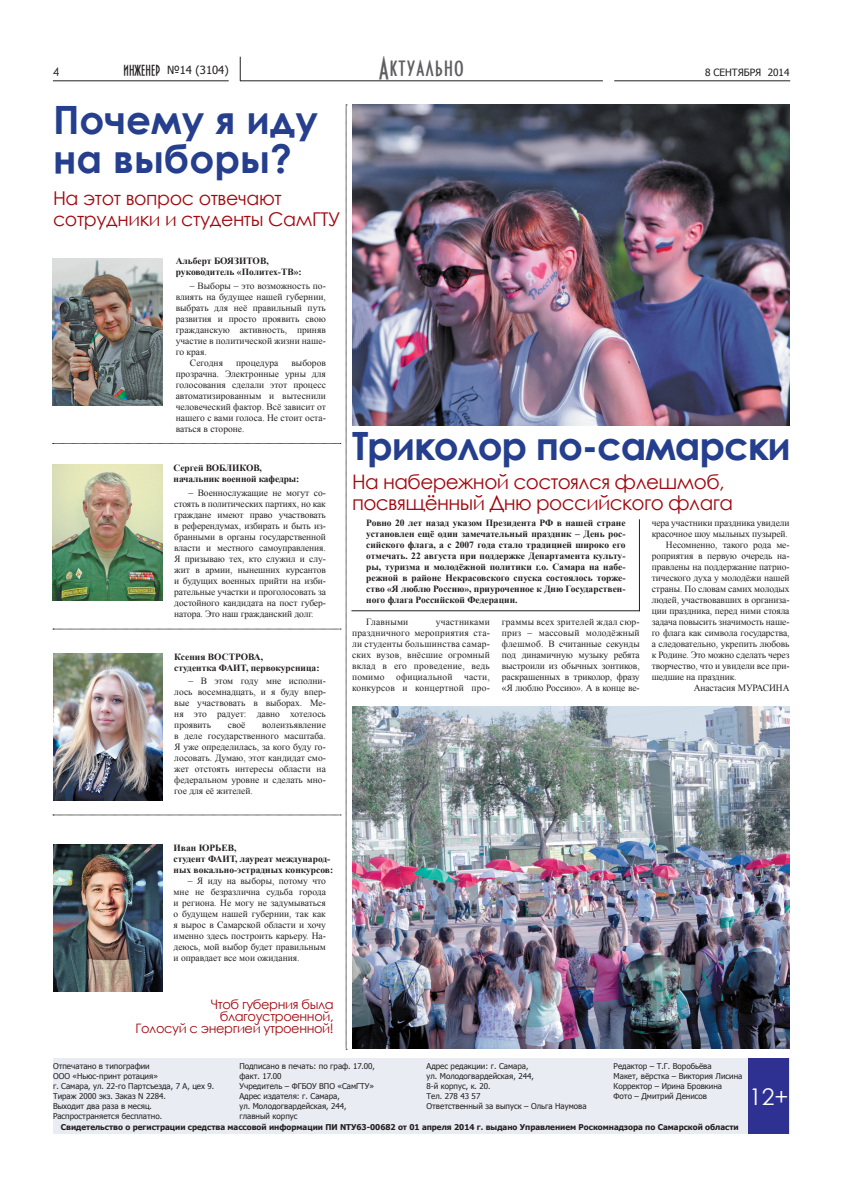
<style>
.page{position:relative;width:842px;height:1191px;background:#fff}
.page>*{position:absolute;margin:0;border:0;box-sizing:border-box;transform-origin:0 0}
.t1{font:700 39px "Century Gothic";letter-spacing:-.03em;color:#253f8e}
.t2{font:700 39px/39px "Century Gothic";color:#253f8e}
.t3{font:23px "Century Gothic";color:#fff}
.t4{font:20.2px "Bankir Retro";color:#5f5f62}
.t5{font:20px/21px "Century Gothic";letter-spacing:-.03em;color:#a1080f}
.t6{font:19px/21px "Century Gothic";letter-spacing:-.02em;color:#a1080f}
.t7{font:13px/12px "Century Gothic";letter-spacing:-.03em;color:#a1080f;text-align:right}
.t8{font:12px "Century Gothic";color:#231f20}
.t9{font:11.2px "Tahoma";color:#231f20}
.t10{font:10px "Tahoma";color:#231f20}
.t11{font:9.5px/11px "Times New Roman";letter-spacing:-.01em;color:#231f20;text-align:justify}
.t12{font:700 9.5px/11px "Times New Roman";color:#231f20}
.t13{font:9.5px "Times New Roman";letter-spacing:.02em;color:#231f20}
.t14{font:8px/10px "Tahoma";color:#231f20}
.t15{font:700 8px "Tahoma";color:#231f20}
.s1{font-family:"Bankir Retro";font-size:10px}
</style>
<div class="page">
<svg style="left:240px;top:57px;width:1px;height:24px"></svg>
<hr style="left:240px;top:81px;width:363px;height:1px;background:#231f20">
<hr style="left:53px;top:81px;width:176px;height:1px;background:#231f20">
<hr style="left:614px;top:81px;width:176px;height:1px;background:#231f20">
<div style="left:53px;top:1058px;width:736px;height:75px;background:#e9ecf2"></div>
<div style="left:748px;top:1058px;width:41px;height:75px;background:#2e3092"></div>
<img style="left:352px;top:707px;width:437px;height:341px">
<img style="left:352px;top:105px;width:437px;height:320px">
<hr style="left:351px;top:610px;width:289px;height:1px;background:#231f20">
<hr style="left:639px;top:519px;width:1px;height:92px;background:#231f20">
<svg style="left:53px;top:105px;width:294px;height:945px"></svg>
<img style="left:52px;top:464px;width:110px;height:136px">
<img style="left:52px;top:258px;width:110px;height:147px">
<img style="left:53px;top:844px;width:109px;height:147px">
<img style="left:54px;top:653px;width:109px;height:147px">
<p class="t8" style="left:53px;top:63px;width:8px">4</p>
<p class="t9" style="left:124px;top:62px;width:107px"><span class="s1">Инженер</span> №14 (3104)</p>
<h3 class="t4" style="left:379px;top:52px;width:87px">Актуально</h3>
<h1 class="t2" style="left:53px;top:99px;width:266px">Почему я иду на выборы?</h1>
<h3 class="t6" style="left:53px;top:187px;width:289px">На этот вопрос отвечают сотрудники и студенты СамГТУ</h3>
<p class="t10" style="left:705px;top:66px;width:86px">8 сентября 2014</p>
<p class="t12" style="left:176px;top:255px;width:127px">Альберт БОЯЗИТОВ, руководитель «Политех-ТВ»:</p>
<p class="t11" style="left:190px;top:280px;width:137px">– Выборы – это возможность по-</p>
<p class="t11" style="left:176px;top:291px;width:152px">влиять на будущее нашей губернии,</p>
<p class="t11" style="left:176px;top:302px;width:152px">выбрать для неё правильный путь</p>
<p class="t11" style="left:176px;top:313px;width:152px">развития и просто проявить свою</p>
<p class="t11" style="left:176px;top:324px;width:152px">гражданскую активность, приняв</p>
<p class="t11" style="left:176px;top:335px;width:152px">участие в политической жизни наше-</p>
<p class="t11" style="left:176px;top:346px;width:33px">го края.</p>
<p class="t11" style="left:190px;top:357px;width:35px">Сегодня</p>
<p class="t11" style="left:236px;top:357px;width:44px">процедура</p>
<p class="t11" style="left:176px;top:357px;width:152px;text-indent:116px">выборов прозрачна. Электронные урны для голосования сделали этот процесс автоматизированным и вытеснили человеческий фактор. Всё зависит от нашего с вами голоса. Не стоит оста&shy;ваться в стороне.</p>
<p class="t12" style="left:174px;top:462px;width:127px">Сергей ВОБЛИКОВ, начальник военной кафедры:</p>
<p class="t11" style="left:174px;top:487px;width:153px;text-indent:14px">– Военнослужащие не могут со&shy;стоять в политических партиях, но как граждане имеют право участвовать в референдумах, избирать и быть из&shy;бранными в органы государственной власти и местного самоуправления.<br>Я призываю тех, кто служил и слу&shy;жит в армии, нынешних курсантов и будущих военных прийти на изби&shy;рательные участки и проголосовать за достойного кандидата на пост губер&shy;натора. Это наш гражданский долг.</p>
<p class="t12" style="left:174px;top:650px;width:147px">Ксения ВОСТРОВА,<br>студентка ФАИТ, первокурсница:</p>
<p class="t11" style="left:174px;top:675px;width:153px;text-indent:14px">– В этом году мне исполни&shy;лось восемнадцать, и я буду впер&shy;вые участвовать в выборах. Ме&shy;ня это радует: давно хотелось проявить</p>
<p class="t11" style="left:228px;top:719px;width:19px">своё</p>
<p class="t11" style="left:174px;top:719px;width:153px;text-indent:88px">волеизъявление в деле государственного масштаба.<br>Я уже определилась, за кого буду го&shy;лосовать. Думаю, этот кандидат смо&shy;жет отстоять интересы области на федеральном уровне и сделать мно&shy;гое для её жителей.</p>
<h1 class="t1" style="left:352px;top:416px;width:440px">Триколор по-самарски</h1>
<h3 class="t5" style="left:352px;top:470px;width:382px">На набережной состоялся флешмоб, посвящённый Дню российского флага</h3>
<p class="t12" style="left:366px;top:517px;width:261px;text-align:justify">Ровно 20 лет назад указом Президента РФ в нашей стране установлен ещё один замечательный праздник – День рос&shy;сийского флага, а с 2007 года стало традицией широко его отмечать. 22 августа при поддержке Департамента культу&shy;ры, туризма и молодёжной политики г.о. Самара на набе&shy;режной в районе Некрасовского спуска состоялось торже&shy;ство «Я люблю Россию», приуроченное к Дню Государствен&shy;ного флага Российской Федерации.</p>
<p class="t13" style="left:366px;top:615px;width:44px">Главными</p>
<p class="t11" style="left:352px;top:616px;width:139px;text-indent:84px">участниками праздничного мероприятия ста&shy;ли студенты большинства самар&shy;ских вузов, внёсшие огромный вклад в его проведение, ведь помимо официальной части, конкурсов и концертной про-</p>
<p class="t11" style="left:502px;top:616px;width:139px">граммы всех зрителей ждал сюр&shy;приз – массовый молодёжный флешмоб. В считанные секунды под динамичную музыку ребята выстроили из обычных зонтиков, раскрашенных в триколор, фразу «Я люблю Россию». А в конце ве-</p>
<p class="t11" style="left:652px;top:517px;width:139px">чера участники праздника увидели</p>
<p class="t11" style="left:652px;top:528px;width:138px">красочное шоу мыльных пузырей.</p>
<p class="t11" style="left:666px;top:539px;width:125px">Несомненно, такого рода ме-</p>
<p class="t11" style="left:652px;top:550px;width:139px">роприятия в первую очередь на-</p>
<p class="t11" style="left:652px;top:561px;width:139px">правлены на поддержание патрио-</p>
<p class="t11" style="left:652px;top:572px;width:139px">тического духа у молодёжи нашей</p>
<p class="t11" style="left:652px;top:583px;width:139px">страны. По словам самих молодых</p>
<p class="t11" style="left:652px;top:594px;width:139px">людей, участвовавших в организа-</p>
<p class="t11" style="left:652px;top:605px;width:139px">ции праздника, перед ними стояла</p>
<p class="t11" style="left:652px;top:616px;width:139px">задача повысить значимость наше-</p>
<p class="t11" style="left:652px;top:627px;width:139px">го флага как символа государства,</p>
<p class="t11" style="left:652px;top:638px;width:139px">а следовательно, укрепить любовь</p>
<p class="t11" style="left:652px;top:649px;width:139px">к Родине. Это можно сделать через</p>
<p class="t11" style="left:652px;top:660px;width:139px">творчество, что и увидели все при-</p>
<p class="t11" style="left:652px;top:671px;width:86px">шедшие на праздник.</p>
<p class="t11" style="left:694px;top:682px;width:97px">Анастасия МУРАСИНА</p>
<p class="t12" style="left:174px;top:841px;width:161px">Иван ЮРЬЕВ,<br>студент ФАИТ, лауреат международ&shy;ных вокально-эстрадных конкурсов:</p>
<p class="t11" style="left:174px;top:874px;width:154px;text-indent:14px">– Я иду на выборы, потому что мне не безразлична судьба города и региона. Не могу не задумываться о будущем нашей губернии, так как я вырос в Самарской области и хочу именно здесь построить карьеру. На&shy;деюсь, мой выбор будет правильным и оправдает все мои ожидания.</p>
<h3 class="t7" style="left:135px;top:997px;width:200px">Чтоб губерния была благоустроенной,<br>Голосуй с энергией утроенной!</h3>
<p class="t14" style="left:239px;top:1060px;width:137px">Подписано в печать: по граф. 17.00, факт. 17.00<br>Учредитель – ФГБОУ ВПО «СамГТУ»<br>Адрес издателя: г. Самара,<br>ул. Молодогвардейская, 244, главный корпус</p>
<p class="t14" style="left:426px;top:1060px;width:162px">Адрес редакции: г. Самара,<br>ул. Молодогвардейская, 244,<br>8-й корпус, к. 20.<br>Тел. 278 43 57<br>Ответственный за выпуск – Ольга Наумова</p>
<p class="t14" style="left:614px;top:1060px;width:130px">Редактор – Т.Г. Воробьёва<br>Макет, вёрстка – Виктория Лисина<br>Корректор – Ирина Бровкина<br>Фото – Дмитрий Денисов</p>
<p class="t15" style="left:61px;top:1121px;width:679px">Свидетельство о регистрации средства массовой информации ПИ NТУ63-00682 от 01 апреля 2014 г. выдано Управлением Роскомнадзора по Самарской области</p>
<p class="t14" style="left:53px;top:1060px;width:163px">Отпечатано в типографии<br>ООО «Ньюс-принт ротация»<br>г. Самара, ул. 22-го Партсъезда, 7 А, цех 9.<br>Тираж 2000 экз. Заказ N 2284.<br>Выходит два раза в месяц.<br>Распространяется бесплатно.</p>
<h2 class="t3" style="left:749px;top:1080px;width:41px">12+</h2>
</div>
